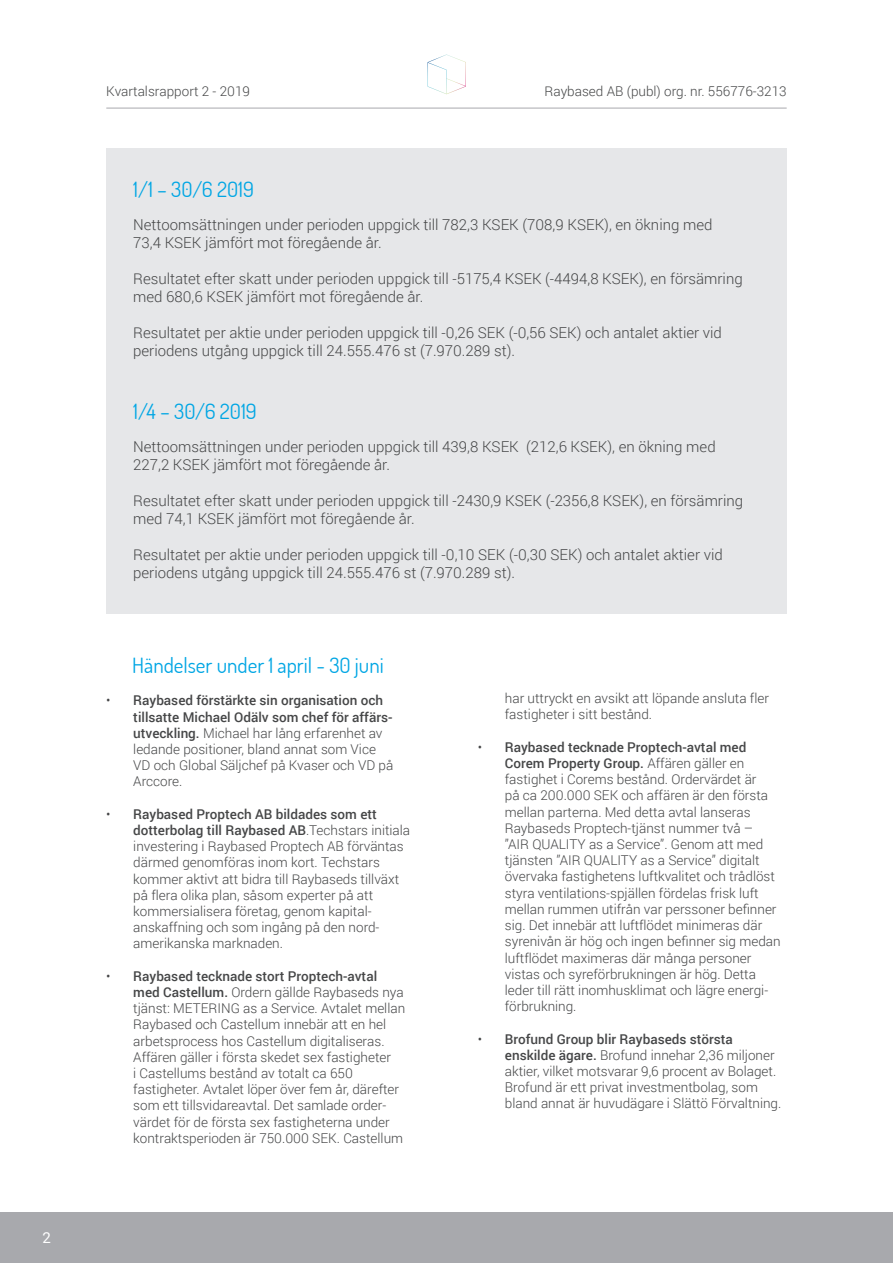
<style>
.page{position:relative;width:893px;height:1263px;background:#fff}
.page>*{position:absolute;margin:0;border:0;box-sizing:border-box;transform-origin:0 0}
.t1{font:21px "Dosis";color:#00a6e4}
.t2{font:300 15px/18px "Roboto";color:#454647}
.t3{font:15px "Roboto";color:#fff}
.t4{font:300 13.5px/16.2px "Roboto";color:#454647}
.s1{font-weight:500}
</style>
<div class="page">
<div style="left:0;top:1212px;width:893px;height:51px;background:#a8a9ad"></div>
<hr style="left:106px;top:108px;width:681px;height:1px;background:#a8a9ad">
<svg style="left:428px;top:54px;width:38px;height:40px"></svg>
<div style="left:106px;top:149px;width:681px;height:465px;background:#e6e7e9"></div>
<p class="t3" style="left:43px;top:1227px;width:10px">2</p>
<p class="t4" style="left:106px;top:83px;width:145px">Kvartalsrapport 2 - 2019</p>
<p class="t4" style="left:545px;top:83px;width:244px">Raybased AB (publ) org. nr. 556776-3213</p>
<h1 class="t1" style="left:133px;top:175px;width:122px">1/1 – 30/6 2019</h1>
<p class="t2" style="left:133px;top:215px;width:581px">Nettoomsättningen under perioden uppgick till 782,3 KSEK (708,9 KSEK), en ökning med<br>73,4 KSEK jämfört mot föregående år.</p>
<p class="t2" style="left:133px;top:269px;width:611px">Resultatet efter skatt under perioden uppgick till -5175,4 KSEK (-4494,8 KSEK), en försämring med 680,6 KSEK jämfört mot föregående år.</p>
<p class="t2" style="left:133px;top:323px;width:590px">Resultatet per aktie under perioden uppgick till -0,26 SEK (-0,56 SEK) och antalet aktier vid periodens utgång uppgick till 24.555.476 st (7.970.289 st).</p>
<h1 class="t1" style="left:133px;top:397px;width:125px">1/4 – 30/6 2019</h1>
<p class="t2" style="left:133px;top:437px;width:584px">Nettoomsättningen under perioden uppgick till 439,8 KSEK (212,6 KSEK), en ökning med<br>227,2 KSEK jämfört mot föregående år.</p>
<p class="t2" style="left:133px;top:491px;width:611px">Resultatet efter skatt under perioden uppgick till -2430,9 KSEK (-2356,8 KSEK), en försämring med 74,1 KSEK jämfört mot föregående år.</p>
<p class="t2" style="left:133px;top:545px;width:591px">Resultatet per aktie under perioden uppgick till -0,10 SEK (-0,30 SEK) och antalet aktier vid periodens utgång uppgick till 24.555.476 st (7.970.289 st).</p>
<h1 class="t1" style="left:132px;top:651px;width:253px">Händelser under 1 april - 30 juni</h1>
<p class="t4" style="left:133px;top:692px;width:261px;text-indent:-27px">• <span class="s1">Raybased förstärkte sin organisation och tillsatte Michael Odälv som chef för affärs&shy;utveckling.</span> Michael har lång erfarenhet av ledande positioner, bland annat som Vice VD och Global Säljchef på Kvaser och VD på Arccore.</p>
<p class="t4" style="left:133px;top:805px;width:278px;text-indent:-27px">• <span class="s1">Raybased Proptech AB bildades som ett dotterbolag till Raybased AB</span>.Techstars initiala investering i Raybased Proptech AB förväntas därmed genomföras inom kort. Techstars kommer aktivt att bidra till Raybaseds tillväxt på flera olika plan, såsom experter på att kommersialisera företag, genom kapital&shy;anskaffning och som ingång på den nord&shy;amerikanska marknaden.</p>
<p class="t4" style="left:133px;top:967px;width:273px;text-indent:-27px">• <span class="s1">Raybased tecknade stort Proptech-avtal med Castellum.</span> Ordern gällde Raybaseds nya tjänst: METERING as a Service. Avtalet mellan Raybased och Castellum innebär att en hel arbetsprocess hos Castellum digitaliseras.<br>Affären gäller i första skedet sex fastigheter<br>i Castellums bestånd av totalt ca 650 fastigheter. Avtalet löper över fem år, därefter som ett tillsvidareavtal. Det samlade order&shy;värdet för de första sex fastigheterna under kontraktsperioden är 750.000 SEK. Castellum</p>
<p class="t4" style="left:505px;top:690px;width:266px">har uttryckt en avsikt att löpande ansluta fler fastigheter i sitt bestånd.</p>
<p class="t4" style="left:505px;top:738px;width:277px;text-indent:-27px">• <span class="s1">Raybased tecknade Proptech-avtal med Corem Property Group.</span> Affären gäller en fastighet i Corems bestånd. Ordervärdet är<br>på ca 200.000 SEK och affären är den första mellan parterna. Med detta avtal lanseras Raybaseds Proptech-tjänst nummer två – ”AIR QUALITY as a Service”. Genom att med tjänsten ”AIR QUALITY as a Service” digitalt övervaka fastighetens luftkvalitet och trådlöst styra ventilations-spjällen fördelas frisk luft mellan rummen utifrån var perssoner befinner sig. Det innebär att luftflödet minimeras där syrenivån är hög och ingen befinner sig medan luftflödet maximeras där många personer vistas och syreförbrukningen är hög. Detta leder till rätt inomhusklimat och lägre energi&shy;förbrukning.</p>
<p class="t4" style="left:505px;top:1030px;width:278px;text-indent:-27px">• <span class="s1">Brofund Group blir Raybaseds största enskilde ägare.</span> Brofund innehar 2,36 miljoner aktier, vilket motsvarar 9,6 procent av Bolaget.<br>Brofund är ett privat investmentbolag, som bland annat är huvudägare i Slättö Förvaltning.</p>
</div>
